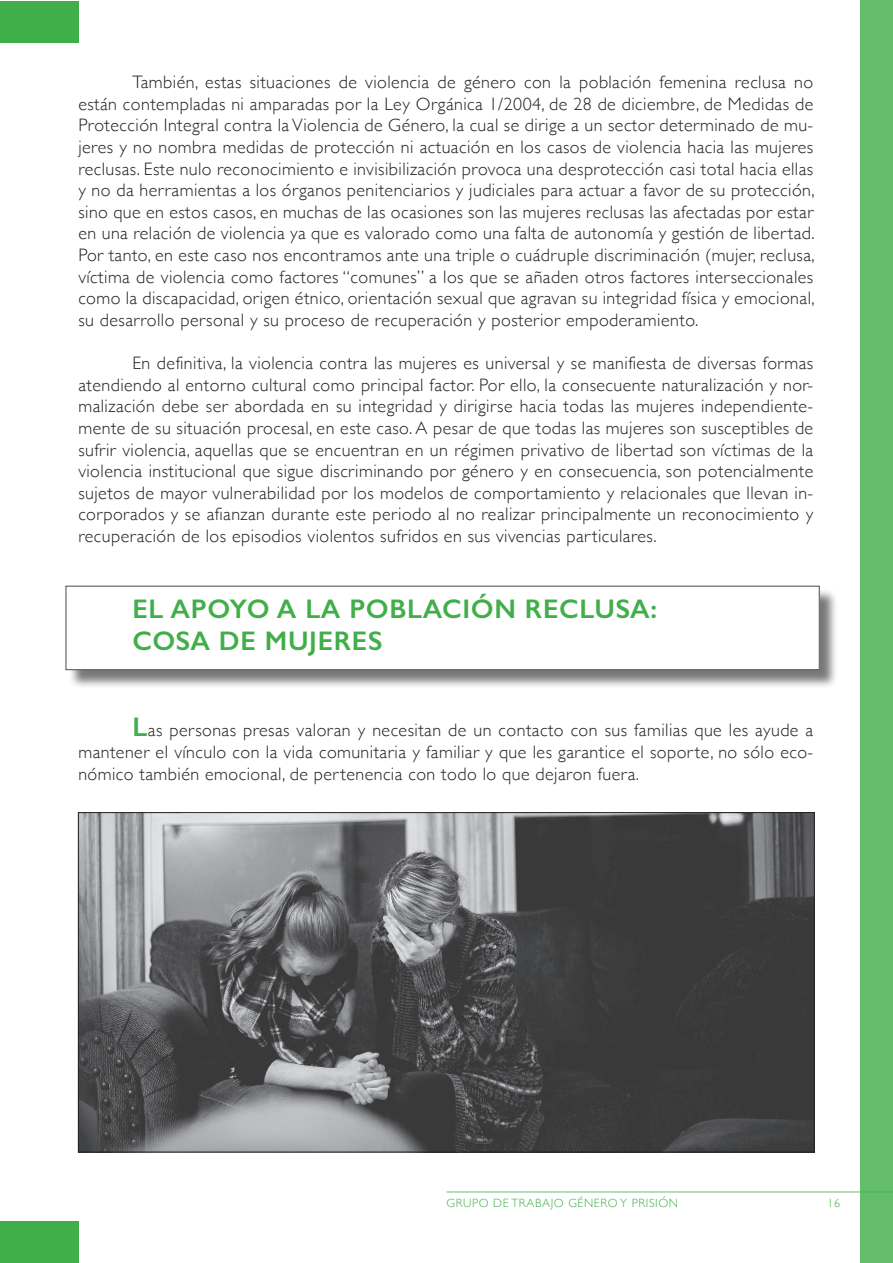
<style>
.page{position:relative;width:893px;height:1263px;background:#fff}
.page>*{position:absolute;margin:0;border:0;box-sizing:border-box;transform-origin:0 0}
.t1{font:600 27px/32.4px "Gill Sans";letter-spacing:.025em;color:#40ae49}
.t2{font:300 18px/21.6px "Gill Sans";letter-spacing:.025em;color:#231f20;text-align:justify}
.t3{font:300 12px "Gill Sans";letter-spacing:.05em;color:#40ae49}
.s1{font-weight:600;font-size:27px;color:#40ae49}
</style>
<div class="page">
<div style="left:68px;top:588px;width:770px;height:101px;background:#231f20;opacity:.75"></div>
<div style="left:66px;top:586px;width:753px;height:84px;background:#fff"></div>
<hr style="left:446px;top:1191px;width:447px;height:1px;background:#40ae49">
<img style="left:80px;top:814px;width:733px;height:336px">
<div style="left:0;top:1222px;width:78px;height:41px;background:#40ae49"></div>
<div style="left:0;top:1px;width:78px;height:41px;background:#40ae49"></div>
<div style="left:860px;top:0;width:33px;height:1262px;background:#64bd6b"></div>
<p class="t2" style="left:78px;top:71px;width:738px;text-indent:54px">También, estas situaciones de violencia de género con la población femenina reclusa no están contempladas ni amparadas por la Ley Orgánica 1/2004, de 28 de diciembre, de Medidas de Protección Integral contra la Violencia de Género, la cual se dirige a un sector determinado de mu&shy;jeres y no nombra medidas de protección ni actuación en los casos de violencia hacia las mujeres reclusas. Este nulo reconocimiento e invisibilización provoca una desprotección casi total hacia ellas y no da herramientas a los órganos penitenciarios y judiciales para actuar a favor de su protección, sino que en estos casos, en muchas de las ocasiones son las mujeres reclusas las afectadas por estar en una relación de violencia ya que es valorado como una falta de autonomía y gestión de libertad.<br>Por tanto, en este caso nos encontramos ante una triple o cuádruple discriminación (mujer, reclusa, víctima de violencia como factores “comunes” a los que se añaden otros factores interseccionales como la discapacidad, origen étnico, orientación sexual que agravan su integridad física y emocional, su desarrollo personal y su proceso de recuperación y posterior empoderamiento.</p>
<p class="t2" style="left:78px;top:352px;width:736px;text-indent:54px">En definitiva, la violencia contra las mujeres es universal y se manifiesta de diversas formas atendiendo al entorno cultural como principal factor. Por ello, la consecuente naturalización y nor&shy;malización debe ser abordada en su integridad y dirigirse hacia todas las mujeres independiente&shy;mente de su situación procesal, en este caso. A pesar de que todas las mujeres son susceptibles de sufrir violencia, aquellas que se encuentran en un régimen privativo de libertad son víctimas de la violencia institucional que sigue discriminando por género y en consecuencia, son potencialmente sujetos de mayor vulnerabilidad por los modelos de comportamiento y relacionales que llevan in&shy;corporados y se afianzan durante este periodo al no realizar principalmente un reconocimiento y recuperación de los episodios violentos sufridos en sus vivencias particulares.</p>
<h1 class="t1" style="left:132px;top:592px;width:526px">EL APOYO A LA POBLACIÓN RECLUSA:<br>COSA DE MUJERES</h1>
<p class="t2" style="left:78px;top:719px;width:736px;text-indent:54px"><span class="s1">L</span>as personas presas valoran y necesitan de un contacto con sus familias que les ayude a mantener el vínculo con la vida comunitaria y familiar y que les garantice el soporte, no sólo eco&shy;nómico también emocional, de pertenencia con todo lo que dejaron fuera.</p>
<p class="t3" style="left:446px;top:1193px;width:233px">GRUPO DE TRABAJO GÉNERO Y PRISIÓN</p>
<p class="t3" style="left:827px;top:1193px;width:14px">16</p>
</div>
